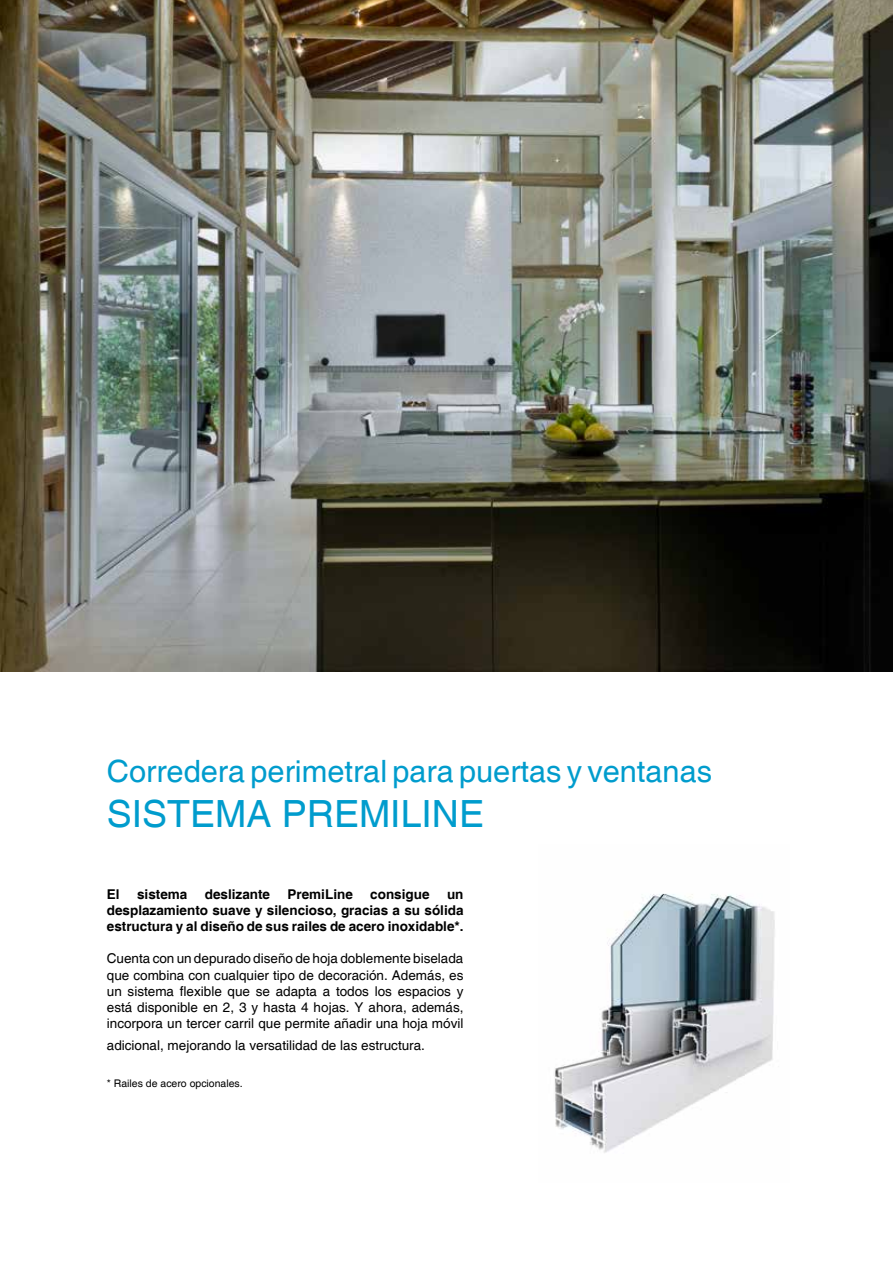
<style>
.page{position:relative;width:893px;height:1263px;background:#fff}
.page>*{position:absolute;margin:0;border:0;box-sizing:border-box;transform-origin:0 0}
.t1{font:37.5px "Helvetica";color:#009ccd}
.t2{font:30.75px "Helvetica";color:#009ccd}
.t3{font:13.5px/16.2px "Helvetica";color:#000;text-align:justify}
.t4{font:700 13.5px/16.2px "Helvetica";color:#000;text-align:justify}
.t5{font:10.5px "Helvetica";color:#000}
</style>
<div class="page">
<img style="left:554px;top:893px;width:221px;height:260px">
<img style="left:0;top:0;width:893px;height:672px">
<h2 class="t2" style="left:107px;top:753px;width:607px">Corredera perimetral para puertas y ventanas</h2>
<h1 class="t1" style="left:107px;top:792px;width:379px">SISTEMA PREMILINE</h1>
<p class="t4" style="left:107px;top:886px;width:14px">El</p>
<p class="t4" style="left:137px;top:886px;width:52px">sistema</p>
<p class="t4" style="left:205px;top:886px;width:67px">deslizante</p>
<p class="t4" style="left:288px;top:886px;width:67px">PremiLine</p>
<p class="t4" style="left:370px;top:886px;width:61px">consigue</p>
<p class="t4" style="left:107px;top:886px;width:358px;text-indent:340px">un desplazamiento suave y silencioso, gracias a su sólida estructura y al diseño de sus railes de acero inoxidable*.</p>
<p class="t3" style="left:107px;top:951px;width:358px">Cuenta con un depurado diseño de hoja doblemente biselada que combina con cualquier tipo de decoración. Además, es un sistema flexible que se adapta a todos los espacios y está disponible en 2, 3 y hasta 4 hojas. Y ahora, además, incorpora un tercer carril que permite añadir una hoja móvil</p>
<p class="t3" style="left:107px;top:1037px;width:320px">adicional, mejorando la versatilidad de las estructura.</p>
<p class="t5" style="left:107px;top:1077px;width:137px">* Railes de acero opcionales.</p>
</div>
